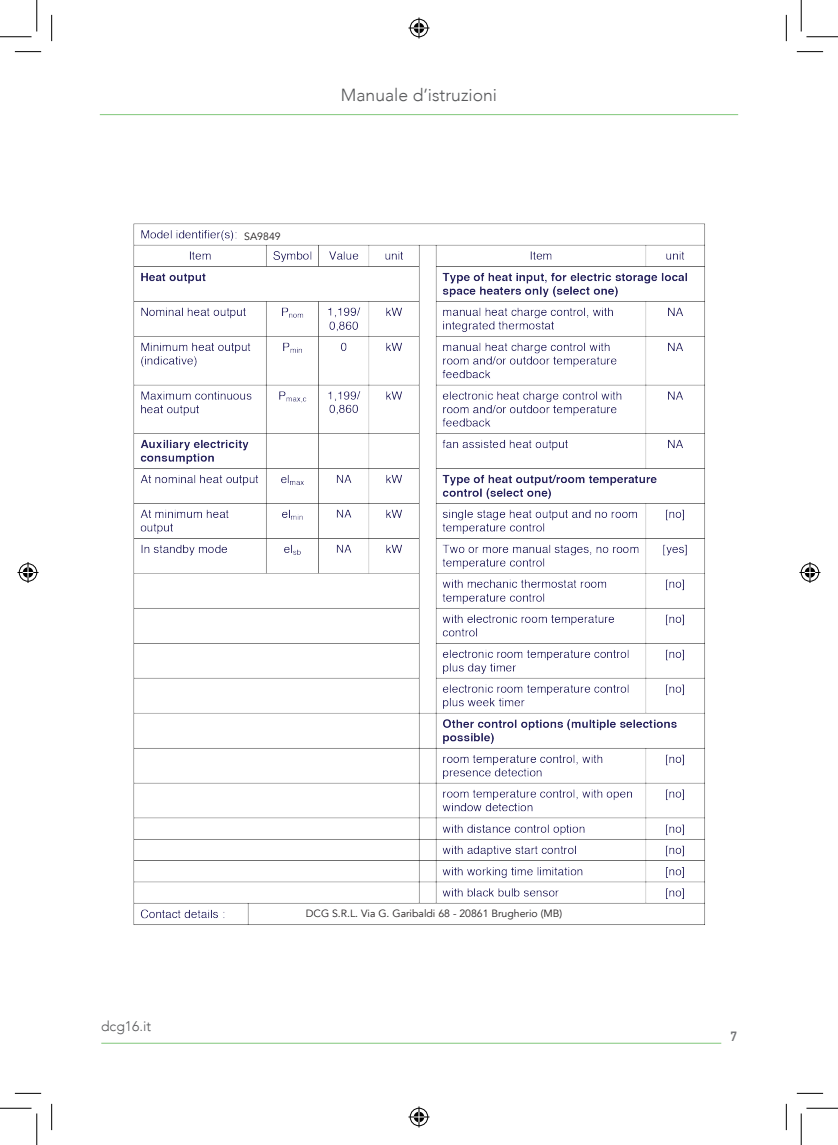
<style>
.page{position:relative;width:838px;height:1145px;background:#fff}
.page>*{position:absolute;margin:0;border:0;box-sizing:border-box;transform-origin:0 0}
.t1{font:300 17.5px "Avenir";color:#57585a}
.t2{font:300 14px "Avenir";color:#57585a}
.t3{font:700 13.3px "DIN Alternate";color:#717275}
.t4{font:10.5px "Avenir";color:#231f20}
</style>
<div class="page">
<hr style="left:101px;top:1043px;width:620px;height:1px;background:#82c77b">
<hr style="left:100px;top:114px;width:638px;height:1px;background:#82c77b">
<img style="left:133px;top:223px;width:572px;height:702px">
<div style="left:251px;top:906px;width:363px;height:15px;background:#fff"></div>
<svg style="left:15px;top:51px;width:26px;height:1px"></svg>
<svg style="left:796px;top:51px;width:27px;height:1px"></svg>
<svg style="left:15px;top:1093px;width:26px;height:1px"></svg>
<svg style="left:796px;top:1093px;width:27px;height:1px"></svg>
<svg style="left:51px;top:15px;width:1px;height:26px"></svg>
<svg style="left:51px;top:1104px;width:1px;height:26px"></svg>
<svg style="left:786px;top:15px;width:1px;height:26px"></svg>
<svg style="left:786px;top:1104px;width:1px;height:26px"></svg>
<hr style="left:0;top:36px;width:32px;height:1px;background:#000">
<hr style="left:806px;top:36px;width:31px;height:1px;background:#000">
<hr style="left:0;top:1108px;width:32px;height:1px;background:#000">
<hr style="left:806px;top:1108px;width:31px;height:1px;background:#000">
<hr style="left:36px;top:0;width:1px;height:31px;background:#000">
<hr style="left:36px;top:1113px;width:1px;height:32px;background:#000">
<hr style="left:800px;top:0;width:1px;height:31px;background:#000">
<hr style="left:800px;top:1113px;width:1px;height:32px;background:#000">
<svg style="left:408px;top:18px;width:21px;height:21px"></svg>
<svg style="left:408px;top:1106px;width:21px;height:21px"></svg>
<svg style="left:18px;top:562px;width:21px;height:21px"></svg>
<svg style="left:799px;top:562px;width:21px;height:21px"></svg>
<p class="t4" style="left:244px;top:230px;width:38px">SA9849</p>
<h1 class="t1" style="left:341px;top:85px;width:157px">Manuale d’istruzioni</h1>
<h2 class="t2" style="left:101px;top:1018px;width:52px">dcg16.it</h2>
<p class="t4" style="left:306px;top:907px;width:258px">DCG S.R.L. Via G. Garibaldi 68 - 20861 Brugherio (MB)</p>
<p class="t3" style="left:730px;top:1026px;width:8px">7</p>
</div>
